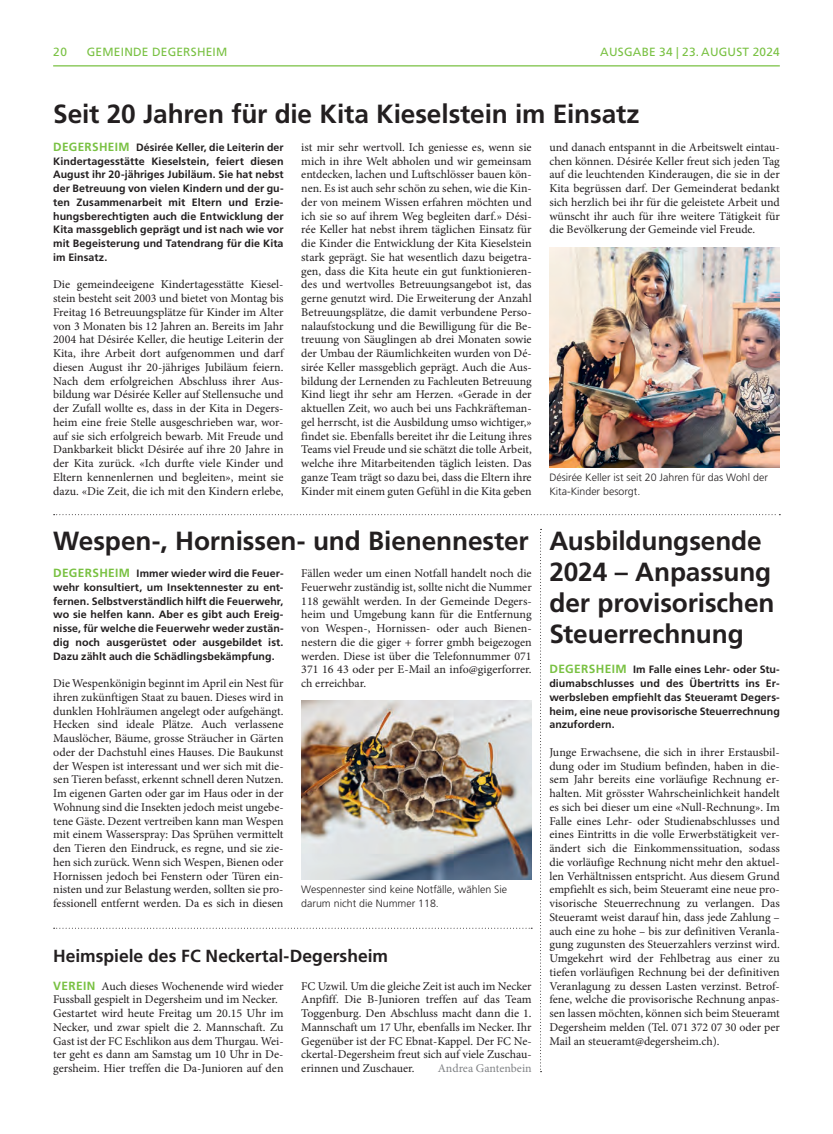
<style>
.page{position:relative;width:833px;height:1134px;background:#fff}
.page>*{position:absolute;margin:0;border:0;box-sizing:border-box;transform-origin:0 0}
.t1{font:700 26.25px/31.2px "Frutiger LT Std";letter-spacing:-.005em;color:#231f20}
.t2{font:700 17.5px "Frutiger LT Std";color:#231f20}
.t3{font:11.88px/13.8px "Minion Pro";color:#231f20;text-align:justify}
.t4{font:11.88px "Frutiger LT Std";letter-spacing:.02em;color:#79c142}
.t5{font:11.88px "Minion Pro";color:#808285}
.t6{font:700 10.62px/13.8px "Frutiger LT Std";letter-spacing:.005em;color:#231f20;text-align:justify}
.t7{font:300 10.62px/13.8px "Frutiger LT Std";color:#231f20}
.s1{font-size:11.88px;color:#79c142}
.s2{font-family:"Frutiger LT Std";font-weight:700;color:#79c142}
</style>
<div class="page">
<hr style="left:53px;top:65px;width:727px;height:1px;background:#79c142">
<svg style="left:540px;top:529px;width:1px;height:543px"></svg>
<svg style="left:54px;top:514px;width:726px;height:1px"></svg>
<svg style="left:54px;top:928px;width:478px;height:1px"></svg>
<img style="left:549px;top:247px;width:231px;height:220px">
<img style="left:301px;top:701px;width:230px;height:178px">
<p class="t4" style="left:53px;top:45px;width:15px">20</p>
<p class="t4" style="left:87px;top:45px;width:142px">GEMEINDE DEGERSHEIM</p>
<p class="t4" style="left:600px;top:45px;width:18px">AUSGABE</p>
<p class="t4" style="left:659px;top:45px;width:60px">34 | 23. AUGUST</p>
<p class="t4" style="left:752px;top:45px;width:29px">2024</p>
<h1 class="t1" style="left:53px;top:99px;width:588px">Seit 20 Jahren für die Kita Kieselstein im Einsatz</h1>
<p class="t6" style="left:53px;top:140px;width:232px"><span class="s1">DEGERSHEIM</span> Désirée Keller, die Leiterin der Kindertagesstätte Kieselstein, feiert diesen August ihr 20-jähriges Jubiläum. Sie hat nebst der Betreuung von vielen Kindern und der gu&shy;ten Zusammenarbeit mit Eltern und Erzie&shy;hungsberechtigten auch die Entwicklung der Kita massgeblich geprägt und ist nach wie vor mit Begeisterung und Tatendrang für die Kita im Einsatz.</p>
<p class="t3" style="left:53px;top:278px;width:232px">Die gemeindeeigene Kindertagesstätte Kiesel&shy;stein besteht seit 2003 und bietet von Montag bis Freitag 16 Betreuungsplätze für Kinder im Alter von 3 Monaten bis 12 Jahren an. Bereits im Jahr 2004 hat Désirée Keller, die heutige Leiterin der Kita, ihre Arbeit dort aufgenommen und darf diesen August ihr 20-jähriges Jubiläum feiern.<br>Nach dem erfolgreichen Abschluss ihrer Aus&shy;bildung war Désirée Keller auf Stellensuche und der Zufall wollte es, dass in der Kita in Degers&shy;heim eine freie Stelle ausgeschrieben war, wor&shy;auf sie sich erfolgreich bewarb. Mit Freude und Dankbarkeit blickt Désirée auf ihre 20 Jahre in der Kita zurück. «Ich durfte viele Kinder und Eltern kennenlernen und begleiten», meint sie dazu. «Die Zeit, die ich mit den Kindern erlebe,</p>
<p class="t3" style="left:301px;top:140px;width:232px">ist mir sehr wertvoll. Ich geniesse es, wenn sie mich in ihre Welt abholen und wir gemeinsam entdecken, lachen und Luftschlösser bauen kön&shy;nen. Es ist auch sehr schön zu sehen, wie die Kin&shy;der von meinem Wissen erfahren möchten und ich sie so auf ihrem Weg begleiten darf.» Dési&shy;rée Keller hat nebst ihrem täglichen Einsatz für die Kinder die Entwicklung der Kita Kieselstein stark geprägt. Sie hat wesentlich dazu beigetra&shy;gen, dass die Kita heute ein gut funktionieren&shy;des und wertvolles Betreuungsangebot ist, das gerne genutzt wird. Die Erweiterung der Anzahl Betreuungsplätze, die damit verbundene Perso&shy;nalaufstockung und die Bewilligung für die Be&shy;treuung von Säuglingen ab drei Monaten sowie der Umbau der Räumlichkeiten wurden von Dé&shy;sirée Keller massgeblich geprägt. Auch die Aus&shy;bildung der Lernenden zu Fachleuten Betreuung Kind liegt ihr sehr am Herzen. «Gerade in der aktuellen Zeit, wo auch bei uns Fachkräfteman&shy;gel herrscht, ist die Ausbildung umso wichtiger,» findet sie. Ebenfalls bereitet ihr die Leitung ihres Teams viel Freude und sie schätzt die tolle Arbeit, welche ihre Mitarbeitenden täglich leisten. Das ganze Team trägt so dazu bei, dass die Eltern ihre Kinder mit einem guten Gefühl in die Kita geben</p>
<p class="t3" style="left:549px;top:140px;width:232px">und danach entspannt in die Arbeitswelt eintau&shy;chen können. Désirée Keller freut sich jeden Tag auf die leuchtenden Kinderaugen, die sie in der Kita begrüssen darf. Der Gemeinderat bedankt sich herzlich bei ihr für die geleistete Arbeit und wünscht ihr auch für ihre weitere Tätigkeit für die Bevölkerung der Gemeinde viel Freude.</p>
<p class="t7" style="left:549px;top:470px;width:220px">Désirée Keller ist seit 20 Jahren für das Wohl der<br>Kita-Kinder besorgt.</p>
<h1 class="t1" style="left:53px;top:525px;width:477px">Wespen-, Hornissen- und Bienennester</h1>
<p class="t6" style="left:53px;top:566px;width:232px"><span class="s1">DEGERSHEIM</span> Immer wieder wird die Feuer&shy;wehr konsultiert, um Insektennester zu ent&shy;fernen. Selbstverständlich hilft die Feuerwehr, wo sie helfen kann. Aber es gibt auch Ereig&shy;nisse, für welche die Feuerwehr weder zustän&shy;dig noch ausgerüstet oder ausgebildet ist.<br>Dazu zählt auch die Schädlingsbekämpfung.</p>
<p class="t3" style="left:53px;top:676px;width:232px">Die Wespenkönigin beginnt im April ein Nest für ihren zukünftigen Staat zu bauen. Dieses wird in dunklen Hohlräumen angelegt oder aufgehängt.<br>Hecken sind ideale Plätze. Auch verlassene Mauslöcher, Bäume, grosse Sträucher in Gärten oder der Dachstuhl eines Hauses. Die Baukunst der Wespen ist interessant und wer sich mit die&shy;sen Tieren befasst, erkennt schnell deren Nutzen.<br>Im eigenen Garten oder gar im Haus oder in der Wohnung sind die Insekten jedoch meist ungebe&shy;tene Gäste. Dezent vertreiben kann man Wespen mit einem Wasserspray: Das Sprühen vermittelt den Tieren den Eindruck, es regne, und sie zie&shy;hen sich zurück. Wenn sich Wespen, Bienen oder Hornissen jedoch bei Fenstern oder Türen ein&shy;nisten und zur Belastung werden, sollten sie pro&shy;fessionell entfernt werden. Da es sich in diesen</p>
<p class="t3" style="left:301px;top:566px;width:232px">Fällen weder um einen Notfall handelt noch die Feuerwehr zuständig ist, sollte nicht die Nummer 118 gewählt werden. In der Gemeinde Degers&shy;heim und Umgebung kann für die Entfernung von Wespen-, Hornissen- oder auch Bienen&shy;nestern die die giger + forrer gmbh beigezogen werden. Diese ist über die Telefonnummer 071<br>371 16 43 oder per E-Mail an info@gigerforrer. ch erreichbar.</p>
<p class="t7" style="left:301px;top:883px;width:207px">Wespennester sind keine Notfälle, wählen Sie darum nicht die Nummer 118.</p>
<h2 class="t2" style="left:53px;top:946px;width:336px">Heimspiele des FC Neckertal-Degersheim</h2>
<p class="t3" style="left:53px;top:979px;width:232px;text-align:left"><span class="s2">VEREIN</span> Auch dieses Wochenende wird wieder Fussball gespielt in Degersheim und im Necker.<br>Gestartet wird heute Freitag um 20.15 Uhr im Necker, und zwar spielt die 2. Mannschaft. Zu Gast ist der FC Eschlikon aus dem Thurgau. Wei&shy;ter geht es dann am Samstag um 10 Uhr in De&shy;gersheim. Hier treffen die Da-Junioren auf den</p>
<p class="t3" style="left:301px;top:979px;width:232px">FC Uzwil. Um die gleiche Zeit ist auch im Necker Anpfiff. Die B-Junioren treffen auf das Team Toggenburg. Den Abschluss macht dann die 1.<br>Mannschaft um 17 Uhr, ebenfalls im Necker. Ihr Gegenüber ist der FC Ebnat-Kappel. Der FC Ne&shy;ckertal-Degersheim freut sich auf viele Zuschau&shy;erinnen und Zuschauer.</p>
<p class="t5" style="left:438px;top:1060px;width:95px">Andrea Gantenbein</p>
<h1 class="t1" style="left:549px;top:525px;width:227px">Ausbildungsende<br>2024 – Anpassung der provisorischen<br>Steuerrechnung</h1>
<p class="t6" style="left:549px;top:663px;width:232px"><span class="s1">DEGERSHEIM</span> Im Falle eines Lehr- oder Stu&shy;diumabschlusses und des Übertritts ins Er&shy;werbsleben empfiehlt das Steueramt Degers&shy;heim, eine neue provisorische Steuerrechnung anzufordern.</p>
<p class="t3" style="left:549px;top:745px;width:232px">Junge Erwachsene, die sich in ihrer Erstausbil&shy;dung oder im Studium befinden, haben in die&shy;sem Jahr bereits eine vorläufige Rechnung er&shy;halten. Mit grösster Wahrscheinlichkeit handelt es sich bei dieser um eine «Null-Rechnung». Im Falle eines Lehr- oder Studienabschlusses und eines Eintritts in die volle Erwerbstätigkeit ver&shy;ändert sich die Einkommenssituation, sodass die vorläufige Rechnung nicht mehr den aktuel&shy;len Verhältnissen entspricht. Aus diesem Grund empfiehlt es sich, beim Steueramt eine neue pro&shy;visorische Steuerrechnung zu verlangen. Das Steueramt weist darauf hin, dass jede Zahlung – auch eine zu hohe – bis zur definitiven Veranla&shy;gung zugunsten des Steuerzahlers verzinst wird.<br>Umgekehrt wird der Fehlbetrag aus einer zu tiefen vorläufigen Rechnung bei der definitiven Veranlagung zu dessen Lasten verzinst. Betrof&shy;fene, welche die provisorische Rechnung anpas&shy;sen lassen möchten, können sich beim Steueramt Degersheim melden (Tel. 071 372 07 30 oder per Mail an steueramt@degersheim.ch).</p>
</div>
